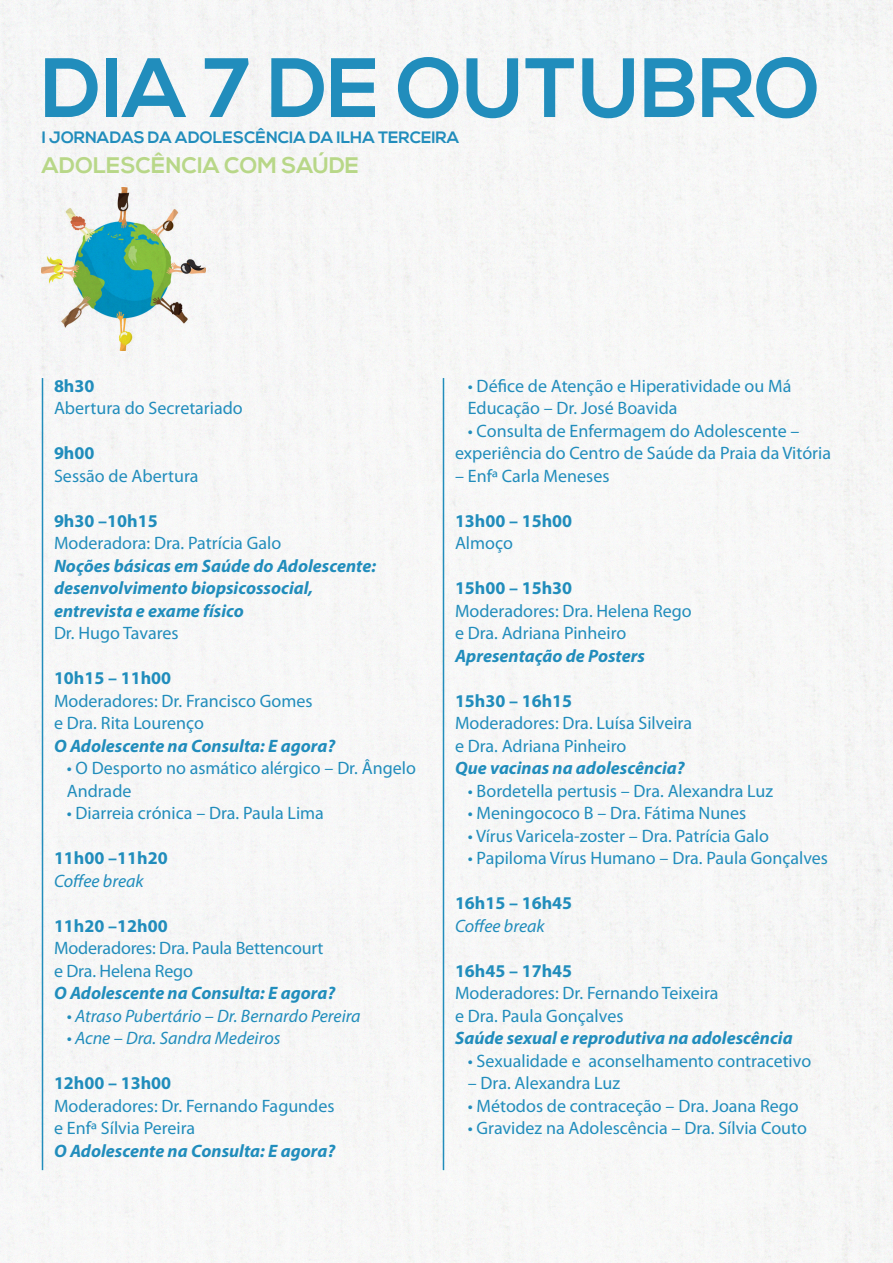
<style>
.page{position:relative;width:893px;height:1263px;background:#fff}
.page>*{position:absolute;margin:0;border:0;box-sizing:border-box;transform-origin:0 0}
.t1{font:700 84px "Nexa";color:#218dbc}
.t2{font:700 22.5px "Nexa";color:#b8d788}
.t3{font:18px/22.5px "Myriad Pro";color:#218dbc}
.t4{font:italic 700 18px "Myriad Pro";color:#218dbc}
.t5{font:700 18px "Myriad Pro";color:#218dbc}
.t6{font:italic 18px "Myriad Pro";color:#218dbc}
.t7{font:700 16.5px "Nexa";color:#218dbc}
</style>
<div class="page">
<img style="left:0;top:0;width:893px;height:1263px">
<hr style="left:42px;top:378px;width:1px;height:792px;background:#218dbc">
<hr style="left:443px;top:378px;width:1px;height:792px;background:#218dbc">
<img style="left:42px;top:188px;width:164px;height:163px">
<p class="t1" style="left:42px;top:40px;width:780px">DIA 7 DE OUTUBRO</p>
<p class="t7" style="left:42px;top:127px;width:419px">I JORNADAS DA ADOLESCÊNCIA DA ILHA TERCEIRA</p>
<p class="t2" style="left:42px;top:152px;width:319px">ADOLESCÊNCIA COM SAÚDE</p>
<p class="t5" style="left:54px;top:374px;width:42px">8h30</p>
<p class="t3" style="left:54px;top:396px;width:190px">Abertura do Secretariado</p>
<p class="t5" style="left:54px;top:441px;width:42px">9h00</p>
<p class="t3" style="left:54px;top:464px;width:146px">Sessão de Abertura</p>
<p class="t5" style="left:54px;top:509px;width:105px">9h30 –10h15</p>
<p class="t3" style="left:54px;top:531px;width:229px">Moderadora: Dra. Patrícia Galo</p>
<p class="t4" style="left:54px;top:554px;width:324px">Noções básicas em Saúde do Adolescente:</p>
<p class="t4" style="left:54px;top:576px;width:261px">desenvolvimento biopsicossocial,</p>
<p class="t4" style="left:54px;top:599px;width:191px">entrevista e exame físico</p>
<p class="t3" style="left:54px;top:621px;width:126px">Dr. Hugo Tavares</p>
<p class="t5" style="left:54px;top:666px;width:119px">10h15 – 11h00</p>
<p class="t3" style="left:54px;top:689px;width:260px">Moderadores: Dr. Francisco Gomes</p>
<p class="t3" style="left:54px;top:711px;width:151px">e Dra. Rita Lourenço</p>
<p class="t4" style="left:54px;top:734px;width:283px">O Adolescente na Consulta: E agora?</p>
<p class="t3" style="left:67px;top:756px;width:351px">• O Desporto no asmático alérgico – Dr. Ângelo<br>Andrade</p>
<p class="t3" style="left:67px;top:801px;width:259px">• Diarreia crónica – Dra. Paula Lima</p>
<p class="t5" style="left:54px;top:846px;width:115px">11h00 –11h20</p>
<p class="t6" style="left:54px;top:869px;width:91px">Coffee break</p>
<p class="t5" style="left:54px;top:914px;width:115px">11h20 –12h00</p>
<p class="t3" style="left:54px;top:936px;width:271px">Moderadores: Dra. Paula Bettencourt</p>
<p class="t3" style="left:54px;top:959px;width:140px">e Dra. Helena Rego</p>
<p class="t4" style="left:54px;top:981px;width:283px">O Adolescente na Consulta: E agora?</p>
<p class="t6" style="left:67px;top:1004px;width:295px">• Atraso Pubertário – Dr. Bernardo Pereira</p>
<p class="t6" style="left:67px;top:1027px;width:215px">• Acne – Dra. Sandra Medeiros</p>
<p class="t5" style="left:54px;top:1071px;width:119px">12h00 – 13h00</p>
<p class="t3" style="left:54px;top:1094px;width:282px">Moderadores: Dr. Fernando Fagundes</p>
<p class="t3" style="left:54px;top:1116px;width:143px">e Enfª Sílvia Pereira</p>
<p class="t4" style="left:54px;top:1139px;width:283px">O Adolescente na Consulta: E agora?</p>
<p class="t3" style="left:468px;top:374px;width:325px">• Défice de Atenção e Hiperatividade ou Má<br>Educação – Dr. José Boavida</p>
<p class="t3" style="left:468px;top:419px;width:333px">• Consulta de Enfermagem do Adolescente –</p>
<p class="t3" style="left:455px;top:441px;width:378px">experiência do Centro de Saúde da Praia da Vitória</p>
<p class="t3" style="left:455px;top:464px;width:156px">– Enfª Carla Meneses</p>
<p class="t5" style="left:455px;top:509px;width:119px">13h00 – 15h00</p>
<p class="t3" style="left:455px;top:531px;width:59px">Almoço</p>
<p class="t5" style="left:455px;top:576px;width:119px">15h00 – 15h30</p>
<p class="t3" style="left:455px;top:599px;width:238px">Moderadores: Dra. Helena Rego</p>
<p class="t3" style="left:455px;top:621px;width:173px">e Dra. Adriana Pinheiro</p>
<p class="t4" style="left:455px;top:644px;width:191px">Apresentação de Posters</p>
<p class="t5" style="left:455px;top:689px;width:119px">15h30 – 16h15</p>
<p class="t3" style="left:455px;top:711px;width:239px">Moderadores: Dra. Luísa Silveira</p>
<p class="t3" style="left:455px;top:734px;width:173px">e Dra. Adriana Pinheiro</p>
<p class="t4" style="left:455px;top:756px;width:231px">Que vacinas na adolescência?</p>
<p class="t3" style="left:468px;top:779px;width:307px">• Bordetella pertusis – Dra. Alexandra Luz</p>
<p class="t3" style="left:468px;top:801px;width:280px">• Meningococo B – Dra. Fátima Nunes</p>
<p class="t3" style="left:468px;top:824px;width:303px">• Vírus Varicela-zoster – Dra. Patrícia Galo</p>
<p class="t3" style="left:468px;top:846px;width:362px">• Papiloma Vírus Humano – Dra. Paula Gonçalves</p>
<p class="t5" style="left:455px;top:891px;width:119px">16h15 – 16h45</p>
<p class="t6" style="left:455px;top:914px;width:91px">Coffee break</p>
<p class="t5" style="left:455px;top:959px;width:119px">16h45 – 17h45</p>
<p class="t3" style="left:455px;top:981px;width:265px">Moderadores: Dr. Fernando Teixeira</p>
<p class="t3" style="left:455px;top:1004px;width:170px">e Dra. Paula Gonçalves</p>
<p class="t4" style="left:455px;top:1026px;width:339px">Saúde sexual e reprodutiva na adolescência</p>
<p class="t3" style="left:468px;top:1049px;width:345px">• Sexualidade e aconselhamento contracetivo</p>
<p class="t3" style="left:468px;top:1071px;width:154px">– Dra. Alexandra Luz</p>
<p class="t3" style="left:468px;top:1094px;width:332px">• Métodos de contraceção – Dra. Joana Rego</p>
<p class="t3" style="left:468px;top:1116px;width:341px">• Gravidez na Adolescência – Dra. Sílvia Couto</p>
</div>
